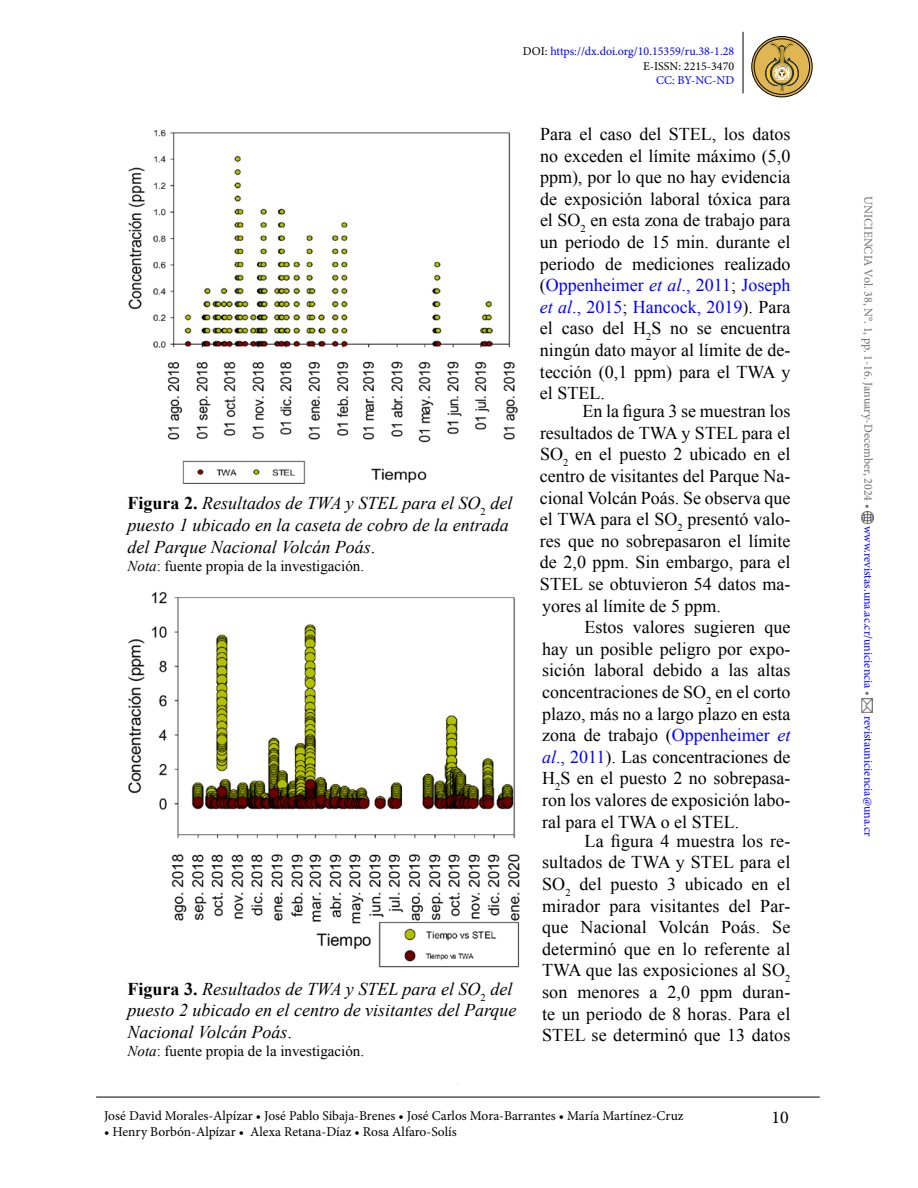
<style>
.page{position:relative;width:918px;height:1188px;background:#fff}
.page>*{position:absolute;margin:0;border:0;box-sizing:border-box;transform-origin:0 0}
.t1{font:18px/21.6px "Times New Roman";color:#000;text-align:justify}
.t2{font:italic 18px/21.6px "Times New Roman";color:#000}
.t3{font:18px "Minion Pro";color:#000}
.t4{font:15px "Times New Roman";color:#000}
.t5{font:13.5px "Minion Pro";color:#000}
.t6{font:12px/14.4px "Minion Pro";color:#00f;text-align:right}
.t7{font:12px "Minion Pro";color:#706f6f}
.s1{color:#000}
.s2{font-weight:700;font-style:normal}
.s3{font-style:normal}
.s4{font-style:italic}
.s5{color:#00f}
.s6{font-style:italic;color:#00f}
.s7{color:#706f6f}
</style>
<div class="page">
<hr style="left:743px;top:32px;width:1px;height:61px;background:#000">
<svg style="left:862px;top:511px;width:12px;height:12px"></svg>
<img style="left:862px;top:699px;width:10px;height:14px">
<hr style="left:96px;top:1097px;width:724px;height:1px;background:#000">
<svg style="left:752px;top:37px;width:60px;height:60px"></svg>
<div style="left:754px;top:39px;width:56px;height:56px;border:1px solid #000;border-radius:50%"></div>
<div style="left:751px;top:36px;width:62px;height:61px;border:1px solid #000;border-radius:50%"></div>
<svg style="left:765px;top:42px;width:34px;height:50px;background:#bb9e53"></svg>
<img style="left:128px;top:129px;width:390px;height:355px">
<img style="left:128px;top:591px;width:392px;height:377px">
<p class="t6" style="left:523px;top:45px;width:213px"><span class="s1">DOI:</span> https://dx.doi.org/10.15359/ru.38-1.28<br><span class="s1">E-ISSN: 2215-3470</span></p>
<p class="t6" style="left:656px;top:73px;width:80px">CC: BY-NC-ND</p>
<p class="t2" style="left:128px;top:492px;width:386px"><span class="s2">Figura 2.</span> Resultados de TWA y STEL para el SO<sub>2</sub> del puesto 1 ubicado en la caseta de cobro de la entrada del Parque Nacional Volcán Poás<span class="s3">.</span></p>
<p class="t4" style="left:128px;top:555px;width:238px"><span class="s4">Nota</span>: fuente propia de la investigación.</p>
<p class="t2" style="left:128px;top:977px;width:391px"><span class="s2">Figura 3.</span> Resultados de TWA y STEL para el SO<sub>2</sub> del puesto 2 ubicado en el centro de visitantes del Parque<br>Nacional Volcán Poás<span class="s3">.</span></p>
<p class="t4" style="left:128px;top:1041px;width:238px"><span class="s4">Nota</span>: fuente propia de la investigación.</p>
<p class="t1" style="left:540px;top:123px;width:252px">Para el caso del STEL, los datos no exceden el límite máximo (5,0 ppm), por lo que no hay evidencia de exposición laboral tóxica para el SO<sub>2</sub> en esta zona de trabajo para un periodo de 15 min. durante el periodo de mediciones realizado (<span class="s5">Oppenheimer</span> <span class="s6">et al</span><span class="s5">., 2011</span>; <span class="s5">Joseph </span><span class="s6">et al</span><span class="s5">., 2015</span>; <span class="s5">Hancock, 2019</span>). Para el caso del H<sub>2</sub>S no se encuentra ningún dato mayor al límite de de&shy;tección (0,1 ppm) para el TWA y el STEL.</p>
<p class="t1" style="left:540px;top:400px;width:252px;text-indent:43px">En la figura 3 se muestran los resultados de TWA y STEL para el SO<sub>2</sub> en el puesto 2 ubicado en el centro de visitantes del Parque Na&shy;cional Volcán Poás. Se observa que el TWA para el SO<sub>2</sub> presentó valo&shy;res que no sobrepasaron el límite de 2,0 ppm. Sin embargo, para el STEL se obtuvieron 54 datos ma&shy;yores al límite de 5 ppm.</p>
<p class="t1" style="left:542px;top:616px;width:250px;text-indent:43px">Estos valores sugieren que hay un posible peligro por expo&shy;sición laboral debido a las altas concentraciones de SO<sub>2</sub> en el corto plazo, más no a largo plazo en esta zona de trabajo (<span class="s5">Oppenheimer</span> <span class="s6">et al</span><span class="s5">., 2011</span>). Las concentraciones de H<sub>2</sub>S en el puesto 2 no sobrepasa&shy;ron los valores de exposición labo&shy;ral para el TWA o el STEL.</p>
<p class="t1" style="left:542px;top:830px;width:250px;text-indent:43px">La figura 4 muestra los re&shy;sultados de TWA y STEL para el SO<sub>2</sub> del puesto 3 ubicado en el mirador para visitantes del Par&shy;que Nacional Volcán Poás. Se determinó que en lo referente al TWA que las exposiciones al SO<sub>2 </sub>son menores a 2,0 ppm duran&shy;te un periodo de 8 horas. Para el STEL se determinó que 13 datos</p>
<p class="t5" style="left:104px;top:1106px;width:581px">José David Morales-Alpízar • José Pablo Sibaja-Brenes • José Carlos Mora-Barrantes • María Martínez-Cruz</p>
<p class="t5" style="left:104px;top:1123px;width:354px">• Henry Borbón-Alpízar • Alexa Retana-Díaz • Rosa Alfaro-Solís</p>
<p class="t3" style="left:771px;top:1105px;width:19px">10</p>
<p class="t7" style="left:876px;top:196px;width:314px;rotate:90deg">UNICIENCIA Vol. 38, N°. 1, pp. 1-16. January-December, 2024 •</p>
<p class="t6" style="left:876px;top:526px;width:172px;rotate:90deg">www.revistas.una.ac.cr/uniciencia <span class="s7">•</span></p>
<p class="t6" style="left:876px;top:716px;width:122px;rotate:90deg">revistauniciencia@una.cr</p>
</div>
